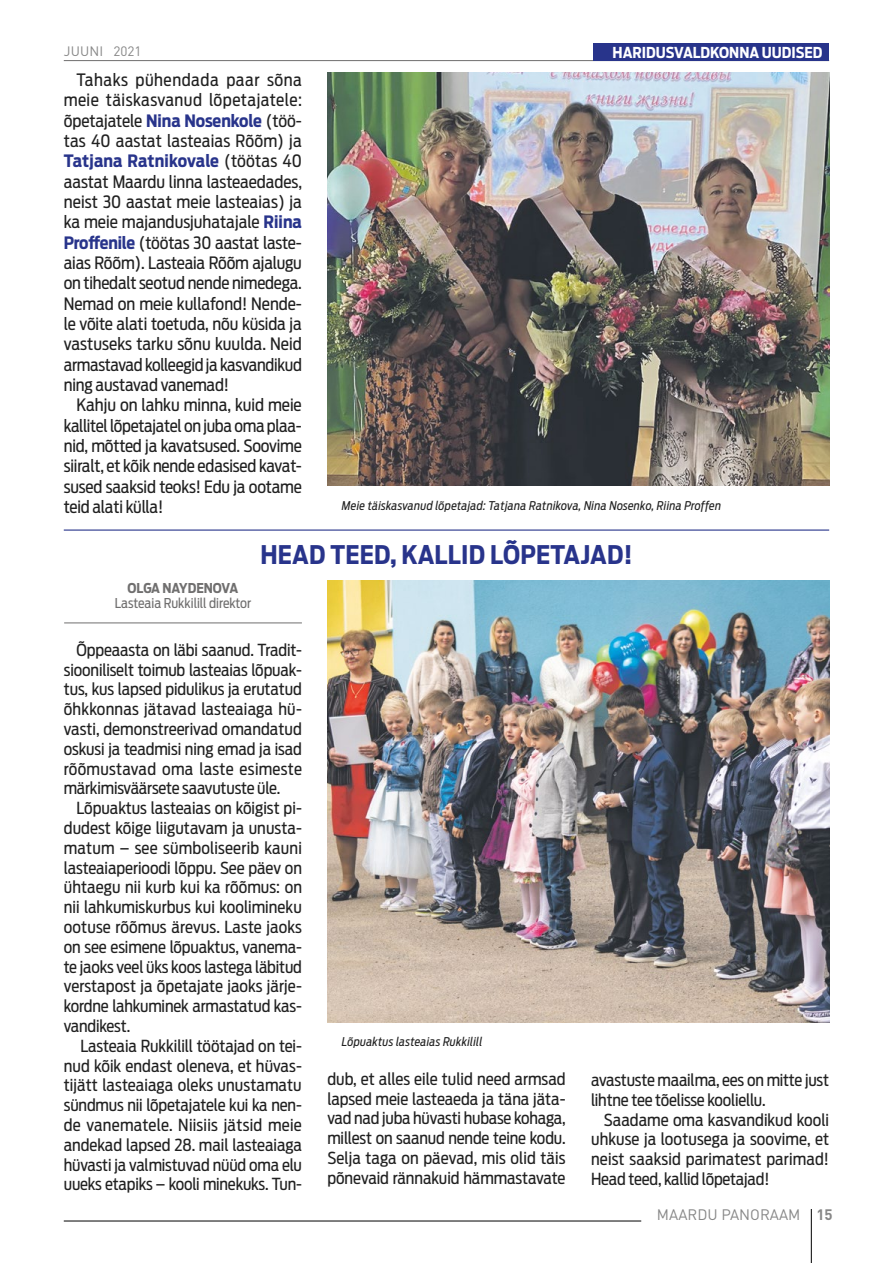
<style>
.page{position:relative;width:893px;height:1263px;background:#fff}
.page>*{position:absolute;margin:0;border:0;box-sizing:border-box;transform-origin:0 0}
.t1{font:700 25.5px "Ford Antenna Cond";letter-spacing:.01em;color:#28348b}
.t2{font:16.95px/20.4px "Ford Antenna Cond";letter-spacing:-.015em;color:#212121;text-align:justify}
.t3{font:16.5px/19.8px "Ford Antenna Cond";letter-spacing:-.01em;color:#212121;text-align:justify}
.t4{font:700 15px "Ford Antenna Cond";color:#fff}
.t5{font:15px "DIN Pro";color:#878787}
.t6{font:13.5px "Ford Antenna Cond";color:#706f6f}
.t7{font:700 13.5px "Ford Antenna Cond";color:#706f6f}
.t8{font:13.5px "DIN Pro";letter-spacing:.01em;color:#878787}
.t9{font:italic 12px "Ford Antenna Cond";letter-spacing:.02em;color:#212121}
.s1{font-weight:700;color:#28348b}
.s2{font-weight:700}
</style>
<div class="page">
<hr style="left:64px;top:1221px;width:577px;height:1px;background:#000">
<hr style="left:811px;top:1209px;width:1px;height:54px;background:#000">
<hr style="left:64px;top:60px;width:765px;height:1px;background:#706f6f">
<div style="left:594px;top:44px;width:235px;height:17px;background:#28348b"></div>
<img style="left:327px;top:581px;width:502px;height:442px">
<img style="left:327px;top:72px;width:502px;height:414px">
<hr style="left:64px;top:623px;width:238px;height:1px;background:#706f6f">
<hr style="left:64px;top:529px;width:765px;height:2px;background:#28348b">
<p class="t8" style="left:64px;top:42px;width:79px">JUUNI 2021</p>
<p class="t4" style="left:613px;top:39px;width:211px">HARIDUSVALDKONNA UUDISED</p>
<p class="t2" style="left:64px;top:67px;width:240px;text-indent:13px">Tahaks pühendada paar sõna meie täiskasvanud lõpetajatele: õpetajatele <span class="s1">Nina Nosenkole</span> (töö&shy;tas 40 aastat lasteaias Rõõm) ja <span class="s1">Tatjana Ratnikovale</span> (töötas 40 aastat Maardu linna lasteaedades, neist 30 aastat meie lasteaias) ja ka meie majandusjuhatajale <span class="s1">Riina Proffenile</span> (töötas 30 aastat laste&shy;aias Rõõm). Lasteaia Rõõm ajalugu on tihedalt seotud nende nimedega.<br>Nemad on meie kullafond! Nende&shy;le võite alati toetuda, nõu küsida ja vastuseks tarku sõnu kuulda. Neid armastavad kolleegid ja kasvandikud ning austavad vanemad!</p>
<p class="t2" style="left:64px;top:393px;width:240px;text-indent:13px">Kahju on lahku minna, kuid meie kallitel lõpetajatel on juba oma plaa&shy;nid, mõtted ja kavatsused. Soovime siiralt, et kõik nende edasised kavat&shy;sused saaksid teoks! Edu ja ootame teid alati külla!</p>
<p class="t9" style="left:342px;top:495px;width:381px">Meie täiskasvanud lõpetajad: Tatjana Ratnikova, Nina Nosenko, Riina Proffen</p>
<h1 class="t1" style="left:260px;top:532px;width:374px">HEAD TEED, KALLID LÕPETAJAD!</h1>
<p class="t7" style="left:128px;top:576px;width:112px">OLGA NAYDENOVA</p>
<p class="t6" style="left:115px;top:592px;width:138px">Lasteaia Rukkilill direktor</p>
<p class="t3" style="left:64px;top:638px;width:240px;text-indent:13px">Õppeaasta on läbi saanud. Tradit&shy;siooniliselt toimub lasteaias lõpuak&shy;tus, kus lapsed pidulikus ja erutatud õhkkonnas jätavad lasteaiaga hü&shy;vasti, demonstreerivad omandatud oskusi ja teadmisi ning emad ja isad rõõmustavad oma laste esimeste märkimisväärsete saavutuste üle.</p>
<p class="t3" style="left:64px;top:796px;width:240px;text-indent:13px">Lõpuaktus lasteaias on kõigist pi&shy;dudest kõige liigutavam ja unusta&shy;matum – see sümboliseerib kauni lasteaiaperioodi lõppu. See päev on ühtaegu nii kurb kui ka rõõmus: on nii lahkumiskurbus kui koolimineku ootuse rõõmus ärevus. Laste jaoks on see esimene lõpuaktus, vanema&shy;te jaoks veel üks koos lastega läbitud verstapost ja õpetajate jaoks järje&shy;kordne lahkuminek armastatud kas&shy;vandikest.</p>
<p class="t3" style="left:64px;top:1034px;width:240px;text-indent:17px">Lasteaia Rukkilill töötajad on tei&shy;nud kõik endast oleneva, et hüvas&shy;tijätt lasteaiaga oleks unustamatu sündmus nii lõpetajatele kui ka nen&shy;de vanematele. Niisiis jätsid meie andekad lapsed 28. mail lasteaiaga hüvasti ja valmistuvad nüüd oma elu uueks etapiks – kooli minekuks. Tun-</p>
<p class="t9" style="left:342px;top:1031px;width:142px">Lõpuaktus lasteaias Rukkilill</p>
<p class="t3" style="left:327px;top:1067px;width:240px">dub, et alles eile tulid need armsad lapsed meie lasteaeda ja täna jäta&shy;vad nad juba hüvasti hubase kohaga, millest on saanud nende teine kodu.<br>Selja taga on päevad, mis olid täis põnevaid rännakuid hämmastavate</p>
<p class="t3" style="left:591px;top:1068px;width:240px">avastuste maailma, ees on mitte just lihtne tee tõelisse kooliellu.</p>
<p class="t3" style="left:591px;top:1107px;width:240px;text-indent:13px">Saadame oma kasvandikud kooli uhkuse ja lootusega ja soovime, et neist saaksid parimatest parimad!<br>Head teed, kallid lõpetajad!</p>
<p class="t5" style="left:657px;top:1205px;width:177px">MAARDU PANORAAM <span class="s2">15</span></p>
</div>
